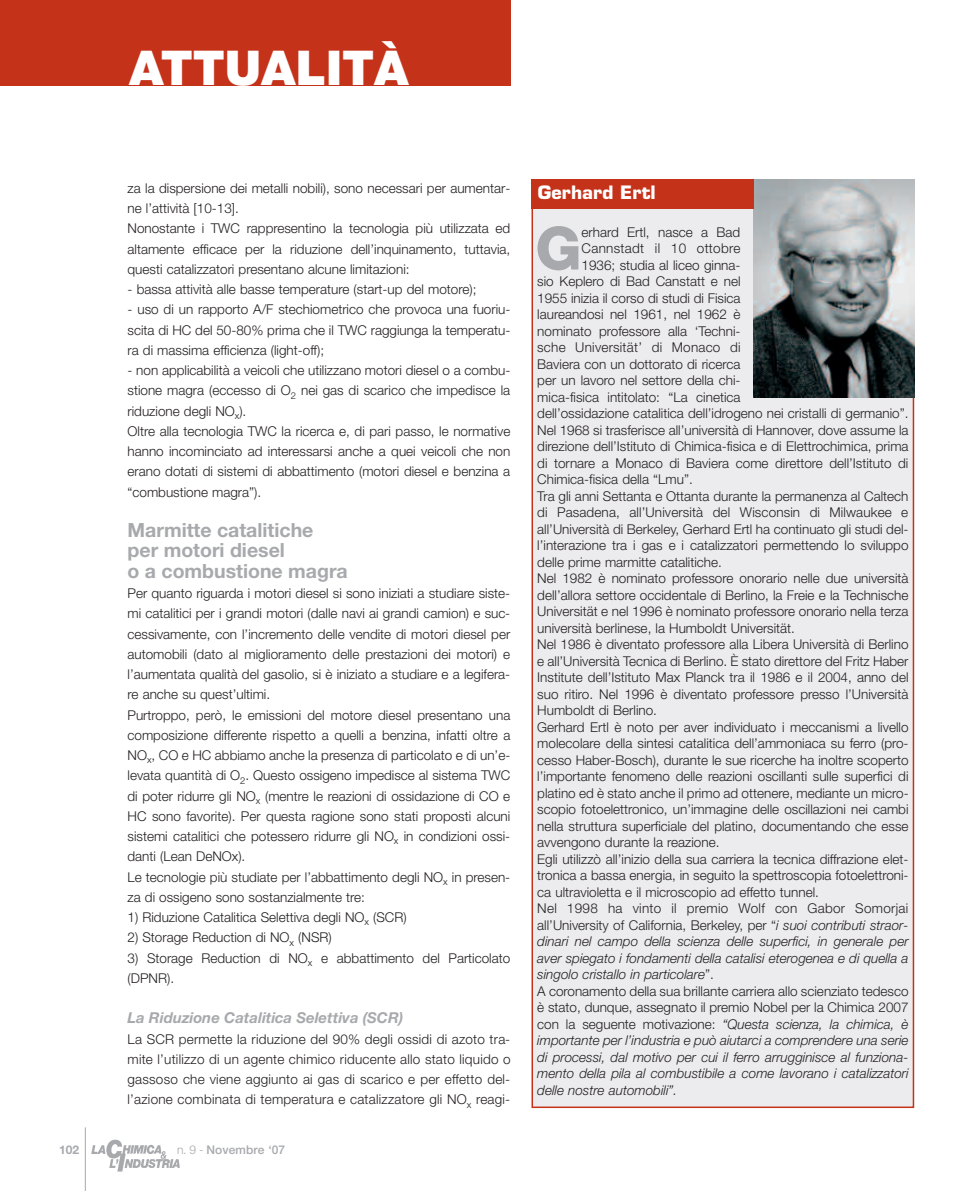
<style>
.page{position:relative;width:978px;height:1191px;background:#fff}
.page>*{position:absolute;margin:0;border:0;box-sizing:border-box;transform-origin:0 0}
.t1{font:800 59.7px "Helvetica Neue";color:#a8a9ad}
.t2{font:900 48px "Helvetica Neue";color:#fff}
.t3{font:700 19.5px/20.2px "Helvetica Neue";color:#a8a9ad}
.t4{font:700 18px "Eurostile";color:#fff}
.t5{font:italic 700 15px "Helvetica Neue";color:#a8a9ad}
.t6{font:300 13.5px/20.2px "Helvetica Neue";color:#231f20}
.t7{font:italic 300 13.5px "Helvetica Neue";color:#231f20}
.t8{font:300 13.5px "Helvetica Neue";letter-spacing:.02em;color:#231f20}
.t9{font:500 12px "Helvetica Neue";letter-spacing:.01em;color:#a8a9ad}
.t10{font:700 12px "Helvetica Neue";color:#a8a9ad}
.s1{font-weight:300}
.s2{font-style:italic}
.s3{font-style:normal}
</style>
<div class="page">
<div style="left:533px;top:207px;width:380px;height:899px;background:#ececee"></div>
<img style="left:754px;top:180px;width:160px;height:217px">
<div style="left:531px;top:180px;width:223px;height:29px;background:#c5321a"></div>
<div style="left:0;top:0;width:510px;height:85px;background:#c5321a"></div>
<hr style="left:85px;top:1127px;width:1px;height:64px;background:#a8a9ad">
<img style="left:92px;top:1139px;width:88px;height:33px">
<h2 class="t2" style="left:129px;top:51px;width:281px">ATTUALITÀ</h2>
<p class="t6" style="left:128px;top:179px;width:384px">za la dispersione dei metalli nobili), sono necessari per aumentar&shy;ne l’attività [10-13].<br>Nonostante i TWC rappresentino la tecnologia più utilizzata ed altamente efficace per la riduzione dell’inquinamento, tuttavia, questi catalizzatori presentano alcune limitazioni:</p>
<p class="t6" style="left:128px;top:280px;width:350px">- bassa attività alle basse temperature (start-up del motore);</p>
<p class="t6" style="left:128px;top:301px;width:384px;text-align:justify">- uso di un rapporto A/F stechiometrico che provoca una fuoriu&shy;scita di HC del 50-80% prima che il TWC raggiunga la temperatu&shy;ra di massima efficienza (light-off);</p>
<p class="t6" style="left:128px;top:361px;width:384px">- non applicabilità a veicoli che utilizzano motori diesel o a combu&shy;stione magra (eccesso di O<sub>2</sub> nei gas di scarico che impedisce la riduzione degli NO<sub>x</sub>).<br>Oltre alla tecnologia TWC la ricerca e, di pari passo, le normative hanno incominciato ad interessarsi anche a quei veicoli che non erano dotati di sistemi di abbattimento (motori diesel e benzina a “combustione magra”).</p>
<h3 class="t3" style="left:128px;top:522px;width:222px">Marmitte catalitiche per motori diesel<br>o a combustione magra</h3>
<p class="t6" style="left:128px;top:584px;width:384px">Per quanto riguarda i motori diesel si sono iniziati a studiare siste&shy;mi catalitici per i grandi motori (dalle navi ai grandi camion) e suc&shy;cessivamente, con l’incremento delle vendite di motori diesel per automobili (dato al miglioramento delle prestazioni dei motori) e l’aumentata qualità del gasolio, si è iniziato a studiare e a legifera&shy;re anche su quest’ultimi.<br>Purtroppo, però, le emissioni del motore diesel presentano una composizione differente rispetto a quelli a benzina, infatti oltre a NO<sub>x</sub>, CO e HC abbiamo anche la presenza di particolato e di un’e&shy;levata quantità di O<sub>2</sub>. Questo ossigeno impedisce al sistema TWC di poter ridurre gli NO<sub>x</sub> (mentre le reazioni di ossidazione di CO e HC sono favorite). Per questa ragione sono stati proposti alcuni sistemi catalitici che potessero ridurre gli NO<sub>x</sub> in condizioni ossi&shy;danti (Lean DeNOx).<br>Le tecnologie più studiate per l’abbattimento degli NO<sub>x</sub> in presen&shy;za di ossigeno sono sostanzialmente tre:</p>
<p class="t6" style="left:128px;top:908px;width:281px">1) Riduzione Catalitica Selettiva degli NO<sub>x</sub> (SCR)</p>
<p class="t6" style="left:128px;top:928px;width:206px">2) Storage Reduction di NO<sub>x</sub> (NSR)</p>
<p class="t6" style="left:128px;top:949px;width:384px">3) Storage Reduction di NO<sub>x</sub> e abbattimento del Particolato (DPNR).</p>
<p class="t5" style="left:128px;top:1012px;width:277px">La Riduzione Catalitica Selettiva (SCR)</p>
<p class="t6" style="left:128px;top:1030px;width:385px;text-align:justify">La SCR permette la riduzione del 90% degli ossidi di azoto tra&shy;mite l’utilizzo di un agente chimico riducente allo stato liquido o gassoso che viene aggiunto ai gas di scarico e per effetto del&shy;l’azione combinata di temperatura e catalizzatore gli NO<sub>x</sub> reagi-</p>
<p class="t10" style="left:59px;top:1145px;width:22px">102</p>
<p class="t9" style="left:177px;top:1145px;width:110px"><span class="s1">n. 9 -</span> Novembre ‘07</p>
<h3 class="t4" style="left:538px;top:185px;width:119px">Gerhard Ertl</h3>
<h1 class="t1" style="left:535px;top:227px;width:48px">G</h1>
<p class="t6" style="left:582px;top:223px;width:160px">erhard Ertl, nasce a Bad</p>
<p class="t8" style="left:582px;top:243px;width:160px">Cannstadt il 10 ottobre</p>
<p class="t6" style="left:582px;top:256px;width:160px">1936; studia al liceo ginna-</p>
<p class="t6" style="left:537px;top:272px;width:205px">sio Keplero di Bad Canstatt e nel</p>
<p class="t6" style="left:537px;top:289px;width:205px">1955 inizia il corso di studi di Fisica</p>
<p class="t6" style="left:537px;top:305px;width:205px">laureandosi nel 1961, nel 1962 è</p>
<p class="t6" style="left:537px;top:322px;width:205px">nominato professore alla ‘Techni-</p>
<p class="t6" style="left:537px;top:338px;width:205px">sche Universität’ di Monaco di</p>
<p class="t6" style="left:537px;top:355px;width:205px">Baviera con un dottorato di ricerca</p>
<p class="t6" style="left:537px;top:371px;width:205px">per un lavoro nel settore della chi-</p>
<p class="t6" style="left:537px;top:388px;width:205px">mica-fisica intitolato: “La cinetica</p>
<p class="t6" style="left:537px;top:404px;width:373px">dell’ossidazione catalitica dell’idrogeno nei cristalli di germanio”.</p>
<p class="t6" style="left:537px;top:421px;width:373px">Nel 1968 si trasferisce all’università di Hannover, dove assume la</p>
<p class="t6" style="left:537px;top:437px;width:373px">direzione dell’Istituto di Chimica-fisica e di Elettrochimica, prima</p>
<p class="t6" style="left:537px;top:454px;width:373px">di tornare a Monaco di Baviera come direttore dell’Istituto di</p>
<p class="t6" style="left:537px;top:470px;width:157px">Chimica-fisica della “Lmu”.</p>
<p class="t6" style="left:537px;top:487px;width:373px">Tra gli anni Settanta e Ottanta durante la permanenza al Caltech</p>
<p class="t6" style="left:537px;top:503px;width:373px">di Pasadena, all’Università del Wisconsin di Milwaukee e</p>
<p class="t6" style="left:537px;top:520px;width:373px">all’Università di Berkeley, Gerhard Ertl ha continuato gli studi del-</p>
<p class="t6" style="left:537px;top:536px;width:373px">l’interazione tra i gas e i catalizzatori permettendo lo sviluppo</p>
<p class="t6" style="left:537px;top:553px;width:186px">delle prime marmitte catalitiche.</p>
<p class="t6" style="left:537px;top:569px;width:373px">Nel 1982 è nominato professore onorario nelle due università</p>
<p class="t6" style="left:537px;top:586px;width:373px">dell’allora settore occidentale di Berlino, la Freie e la Technische</p>
<p class="t6" style="left:537px;top:602px;width:373px">Universität e nel 1996 è nominato professore onorario nella terza</p>
<p class="t6" style="left:537px;top:619px;width:259px">università berlinese, la Humboldt Universität.</p>
<p class="t6" style="left:537px;top:635px;width:373px">Nel 1986 è diventato professore alla Libera Università di Berlino</p>
<p class="t6" style="left:537px;top:652px;width:373px">e all’Università Tecnica di Berlino. È stato direttore del Fritz Haber</p>
<p class="t6" style="left:537px;top:668px;width:373px">Institute dell’Istituto Max Planck tra il 1986 e il 2004, anno del</p>
<p class="t6" style="left:537px;top:685px;width:373px">suo ritiro. Nel 1996 è diventato professore presso l’Università</p>
<p class="t6" style="left:537px;top:701px;width:121px">Humboldt di Berlino.</p>
<p class="t6" style="left:537px;top:718px;width:373px">Gerhard Ertl è noto per aver individuato i meccanismi a livello</p>
<p class="t6" style="left:537px;top:734px;width:373px">molecolare della sintesi catalitica dell’ammoniaca su ferro (pro-</p>
<p class="t6" style="left:537px;top:751px;width:373px">cesso Haber-Bosch), durante le sue ricerche ha inoltre scoperto</p>
<p class="t6" style="left:537px;top:767px;width:373px">l’importante fenomeno delle reazioni oscillanti sulle superfici di</p>
<p class="t6" style="left:537px;top:784px;width:373px">platino ed è stato anche il primo ad ottenere, mediante un micro-</p>
<p class="t6" style="left:537px;top:800px;width:373px">scopio fotoelettronico, un’immagine delle oscillazioni nei cambi</p>
<p class="t6" style="left:537px;top:817px;width:373px">nella struttura superficiale del platino, documentando che esse</p>
<p class="t6" style="left:537px;top:833px;width:184px">avvengono durante la reazione.</p>
<p class="t6" style="left:537px;top:850px;width:373px">Egli utilizzò all’inizio della sua carriera la tecnica diffrazione elet-</p>
<p class="t6" style="left:537px;top:866px;width:373px">tronica a bassa energia, in seguito la spettroscopia fotoelettroni-</p>
<p class="t6" style="left:537px;top:883px;width:283px">ca ultravioletta e il microscopio ad effetto tunnel.</p>
<p class="t8" style="left:537px;top:903px;width:373px">Nel 1998 ha vinto il premio Wolf con Gabor Somorjai</p>
<p class="t6" style="left:537px;top:916px;width:373px">all’University of California, Berkeley, per “<span class="s2">i suoi contributi straor-</span></p>
<p class="t7" style="left:537px;top:936px;width:373px">dinari nel campo della scienza delle superfici, in generale per</p>
<p class="t7" style="left:537px;top:953px;width:373px">aver spiegato i fondamenti della catalisi eterogenea e di quella a</p>
<p class="t7" style="left:537px;top:969px;width:178px">singolo cristallo in particolare<span class="s3">”.</span></p>
<p class="t6" style="left:537px;top:982px;width:373px">A coronamento della sua brillante carriera allo scienziato tedesco</p>
<p class="t6" style="left:537px;top:998px;width:373px">è stato, dunque, assegnato il premio Nobel per la Chimica 2007</p>
<p class="t7" style="left:537px;top:1019px;width:373px"><span class="s3">con la seguente motivazione:</span> “Questa scienza, la chimica, è</p>
<p class="t7" style="left:537px;top:1035px;width:373px">importante per l’industria e può aiutarci a comprendere una serie</p>
<p class="t7" style="left:537px;top:1052px;width:373px">di processi, dal motivo per cui il ferro arrugginisce al funziona-</p>
<p class="t7" style="left:537px;top:1068px;width:373px">mento della pila al combustibile a come lavorano i catalizzatori</p>
<p class="t7" style="left:537px;top:1085px;width:142px">delle nostre automobili”.</p>
</div>
